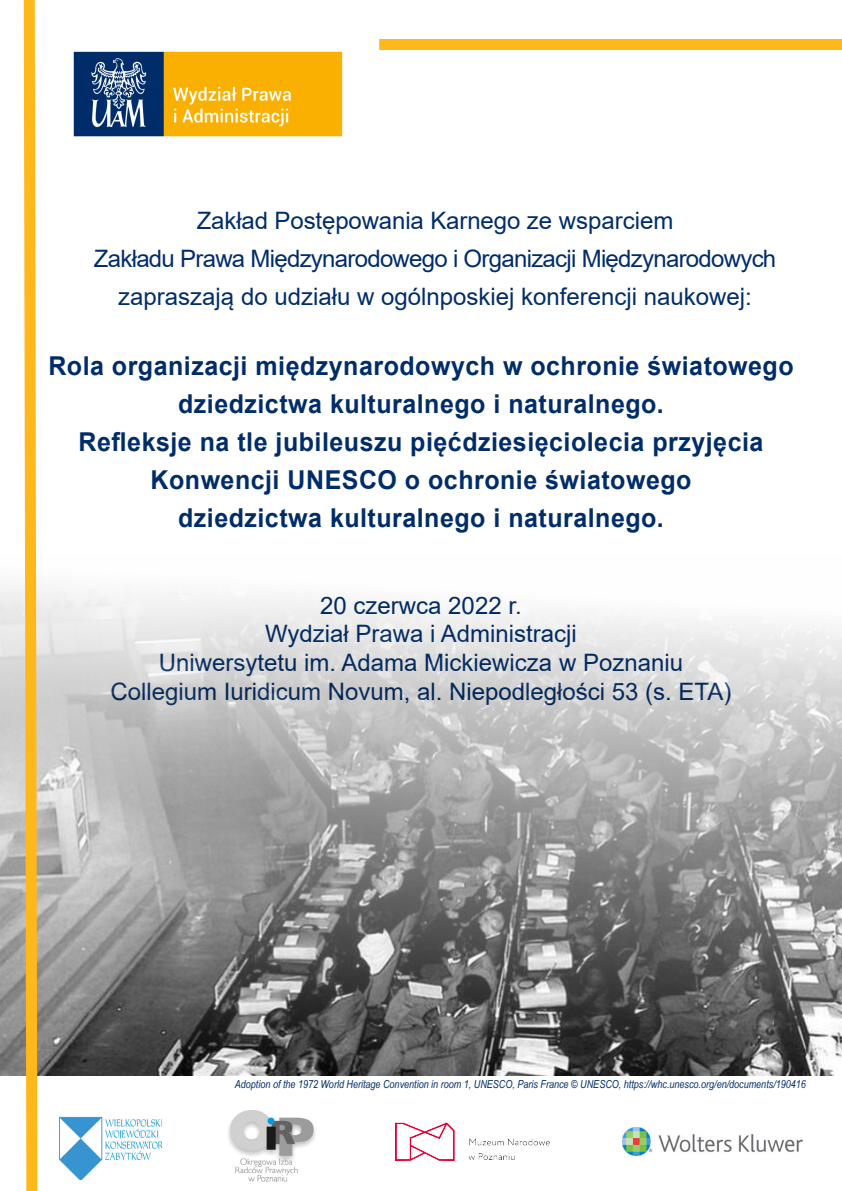
<style>
.page{position:relative;width:842px;height:1191px;background:#fff}
.page>*{position:absolute;margin:0;border:0;box-sizing:border-box;transform-origin:0 0}
.t1{font:700 26px/38px "Arial";letter-spacing:.02em;color:#002d69;text-align:center;scale:.96 1}
.t2{font:24px "Arial";color:#002d69}
.t3{font:24px "Arial";letter-spacing:-.03em;color:#002d69}
.t4{font:italic 11px "Arial Narrow";color:#002d69}
</style>
<div class="page">
<img style="left:60px;top:1116px;width:101px;height:63px">
<img style="left:228px;top:1110px;width:88px;height:72px">
<img style="left:395px;top:1122px;width:155px;height:39px">
<img style="left:623px;top:1127px;width:180px;height:28px">
<img style="left:0;top:585px;width:842px;height:490px">
<svg style="left:18px;top:0;width:25px;height:1191px"></svg>
<div style="left:379px;top:39px;width:463px;height:11px;background:#ffb81c"></div>
<img style="left:73px;top:51px;width:270px;height:86px">
<p class="t2" style="left:197px;top:204px;width:478px">Zakład Postępowania Karnego ze wsparciem</p>
<p class="t3" style="left:94px;top:242px;width:684px">Zakładu Prawa Międzynarodowego i Organizacji Międzynarodowych</p>
<p class="t2" style="left:118px;top:280px;width:635px">zapraszają do udziału w ogólnposkiej konferencji naukowej:</p>
<p class="t1" style="left:48px;top:347px;width:778px">Rola organizacji międzynarodowych w ochronie światowego dziedzictwa kulturalnego i naturalnego.</p>
<p class="t1" style="left:79px;top:423px;width:715px">Refleksje na tle jubileuszu pięćdziesięciolecia przyjęcia<br>Konwencji UNESCO o ochronie światowego dziedzictwa kulturalnego i naturalnego.</p>
<p class="t2" style="left:320px;top:588px;width:203px">20 czerwca 2022 r.</p>
<p class="t2" style="left:265px;top:617px;width:313px">Wydział Prawa i Administracji</p>
<p class="t2" style="left:159px;top:646px;width:526px">Uniwersytetu im. Adama Mickiewicza w Poznaniu</p>
<p class="t2" style="left:110px;top:675px;width:623px">Collegium Iuridicum Novum, al. Niepodległości 53 (s. ETA)</p>
<p class="t4" style="left:235px;top:1076px;width:573px">Adoption of the 1972 World Heritage Convention in room 1, UNESCO, Paris France © UNESCO, https://whc.unesco.org/en/documents/190416</p>
</div>
